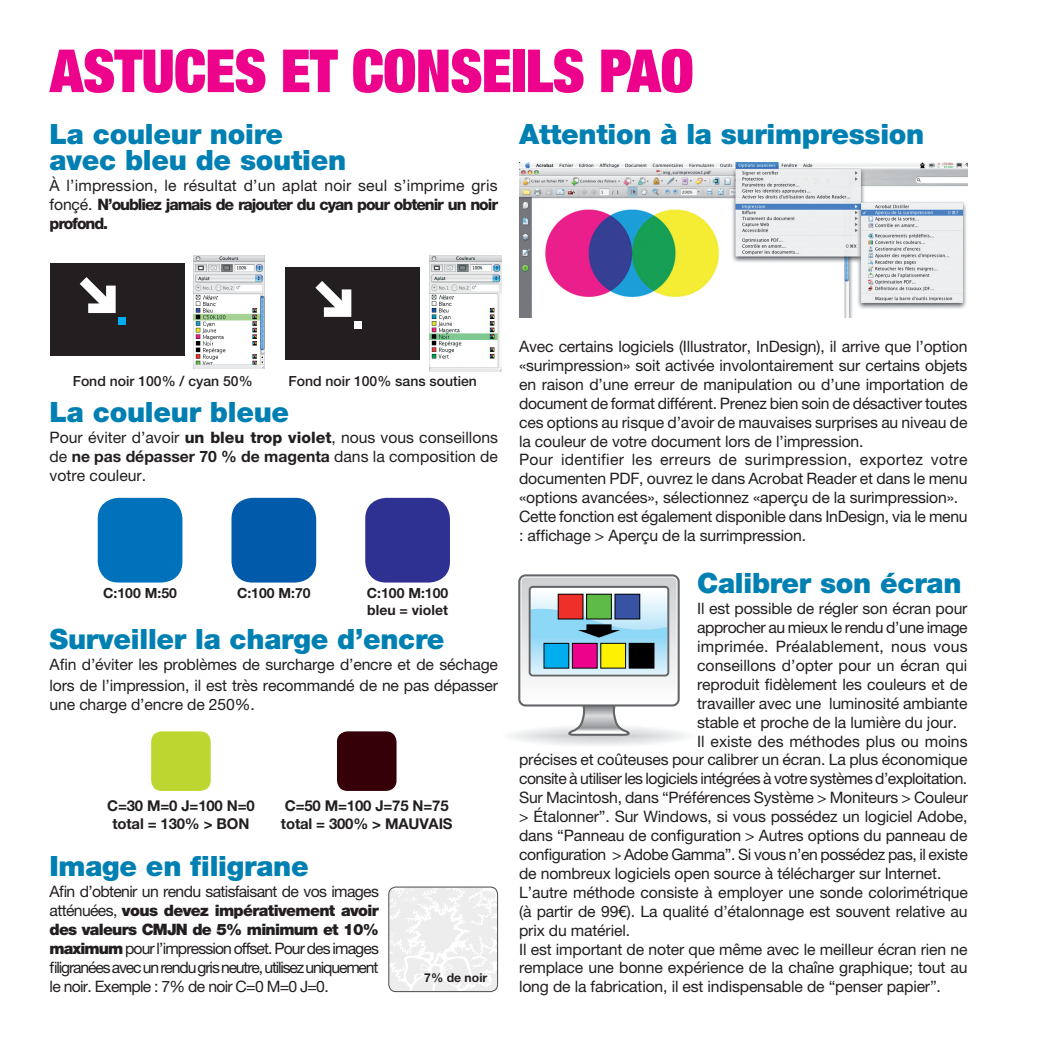
<style>
.page{position:relative;width:1042px;height:1042px;background:#fff}
.page>*{position:absolute;margin:0;border:0;box-sizing:border-box;transform-origin:0 0}
.t1{font:59.5px "Helvetica Neue LT Pro X Blk Cn+VYCYJO";letter-spacing:-.01em;color:#ed028c}
.t2{font:28px/26.2px "Helvetica Neue LT Pro Blk+YEGYWC";letter-spacing:-.01em;color:#0080b2}
.t3{font:15.75px/18.9px "Helvetica Neue LT Pro Roman+ASBWFV";letter-spacing:-.01em;color:#231f20}
.t4{font:15.75px "Helvetica Neue LT Pro Roman+ASBWFV";letter-spacing:-.03em;color:#231f20}
.t5{font:15.75px/18.9px "Helvetica Neue LT Pro Blk+YEGYWC";letter-spacing:-.04em;color:#231f20}
.t6{font:15.75px "Helvetica Neue LT Pro Roman+ASBWFV";letter-spacing:-.035em;color:#231f20}
.t7{font:15.75px/18.9px "Helvetica Neue LT Pro Hv+YXISFW";letter-spacing:-.07em;color:#231f20}
.t8{font:15.75px "Helvetica Neue LT Pro Roman+ASBWFV";letter-spacing:.01em;color:#231f20}
.t9{font:15.75px "Helvetica Neue LT Pro Bd+RSDGIN";color:#231f20}
.t10{font:15.75px "Helvetica Neue LT Pro Roman+ASBWFV";letter-spacing:-.045em;color:#231f20}
.t11{font:15.75px "Helvetica Neue LT Pro Roman+ASBWFV";letter-spacing:.015em;color:#231f20}
.t12{font:14.88px/17.8px "Helvetica Neue LT Pro Bd+RSDGIN";letter-spacing:-.01em;color:#231f20;text-align:center}
.t13{font:14px "Helvetica Neue LT Pro Md+GDNKBY";color:#231f20}
.t14{font:14px/16.8px "Helvetica Neue LT Pro Bd+RSDGIN";color:#231f20}
.t15{font:12.25px "Helvetica Neue LT Pro Bd+RSDGIN";color:#231f20}
.s1{font-family:"Helvetica Neue LT Pro Roman+ASBWFV"}
.s2{font-family:"Helvetica Neue LT Pro Hv+YXISFW"}
.s3{font-family:"Helvetica Neue LT Pro Blk+YEGYWC"}
</style>
<div class="page">
<svg style="left:512px;top:575px;width:174px;height:171px"></svg>
<svg style="left:389px;top:888px;width:108px;height:103px"></svg>
<div style="left:388px;top:886px;width:110px;height:106px;border:1px solid #4d4d4d;border-radius:7px"></div>
<div style="left:231px;top:498px;width:85px;height:84px;background:#015aaa;border-radius:21px"></div>
<div style="left:98px;top:498px;width:84px;height:84px;background:#0072bc;border-radius:21px"></div>
<div style="left:365px;top:498px;width:85px;height:84px;background:#2e3092;border-radius:21px"></div>
<div style="left:50px;top:263px;width:135px;height:93px;background:#231f20"></div>
<svg style="left:80px;top:277px;width:36px;height:36px"></svg>
<div style="left:119px;top:317px;width:7px;height:8px;background:#00aeef"></div>
<div style="left:285px;top:267px;width:135px;height:92px;background:#231f20"></div>
<svg style="left:315px;top:281px;width:36px;height:36px"></svg>
<div style="left:354px;top:321px;width:8px;height:8px;background:#fff"></div>
<img style="left:429px;top:255px;width:73px;height:116px">
<img style="left:193px;top:256px;width:71px;height:112px">
<img style="left:520px;top:162px;width:447px;height:155px">
<div style="left:151px;top:731px;width:60px;height:60px;background:#bed630;border-radius:11px"></div>
<div style="left:337px;top:731px;width:59px;height:60px;background:#350007;border-radius:11px"></div>
<h1 class="t1" style="left:50px;top:50px;width:645px">ASTUCES ET CONSEILS PAO</h1>
<h2 class="t2" style="left:50px;top:123px;width:298px">La couleur noire avec bleu de soutien</h2>
<p class="t8" style="left:50px;top:180px;width:449px">À l’impression, le résultat d’un aplat noir seul s’imprime gris</p>
<p class="t7" style="left:50px;top:196px;width:450px"><span class="s1">fonçé.</span> N’oubliez jamais de rajouter du cyan pour obtenir un noir profond.</p>
<h2 class="t2" style="left:519px;top:123px;width:407px">Attention à la surimpression</h2>
<p class="t13" style="left:73px;top:376px;width:182px">Fond noir 100% / cyan 50%</p>
<p class="t13" style="left:288px;top:376px;width:190px">Fond noir 100% sans soutien</p>
<h2 class="t2" style="left:50px;top:401px;width:241px">La couleur bleue</h2>
<p class="t3" style="left:50px;top:430px;width:450px">Pour éviter d’avoir <span class="s2">un bleu trop violet</span>, nous vous conseillons</p>
<p class="t9" style="left:50px;top:451px;width:450px"><span class="s1">de</span> ne pas dépasser 70 % de magenta <span class="s1">dans la composition de</span></p>
<p class="t3" style="left:50px;top:468px;width:98px">votre couleur.</p>
<p class="t14" style="left:103px;top:586px;width:75px">C:100 M:50</p>
<p class="t14" style="left:237px;top:586px;width:75px">C:100 M:70</p>
<p class="t14" style="left:367px;top:586px;width:83px">C:100 M:100 bleu = violet</p>
<h2 class="t2" style="left:50px;top:628px;width:396px">Surveiller la charge d’encre</h2>
<p class="t3" style="left:50px;top:655px;width:450px;line-height:21px">Afin d’éviter les problèmes de surcharge d’encre et de séchage lors de l’impression, il est très recommandé de ne pas dépasser</p>
<p class="t3" style="left:50px;top:696px;width:207px">une charge d’encre de 250%.</p>
<p class="t12" style="left:107px;top:798px;width:149px">C=30 M=0 J=100 N=0 total = 130% &gt; BON</p>
<p class="t12" style="left:281px;top:798px;width:173px;text-align:left">C=50 M=100 J=75 N=75 total = 300% &gt; MAUVAIS</p>
<h2 class="t2" style="left:50px;top:855px;width:260px">Image en filigrane</h2>
<p class="t10" style="left:50px;top:886px;width:331px">Afin d’obtenir un rendu satisfaisant de vos images</p>
<p class="t5" style="left:50px;top:902px;width:331px"><span class="s1">atténuées,</span> vous devez impérativement avoir des valeurs CMJN de 5% minimum et 10%</p>
<p class="t3" style="left:50px;top:940px;width:331px;text-align:justify"><span class="s3">maximum</span> pour l’impression offset. Pour des images filigranées avec un rendu gris neutre, utilisez uniquement le noir. Exemple : 7% de noir C=0 M=0 J=0.</p>
<p class="t15" style="left:424px;top:973px;width:64px">7% de noir</p>
<p class="t3" style="left:519px;top:338px;width:450px">Avec certains logiciels (Illustrator, InDesign), il arrive que l’option «surimpression» soit activée involontairement sur certains objets en raison d’une erreur de manipulation ou d’une importation de document de format différent. Prenez bien soin de désactiver toutes ces options au risque d’avoir de mauvaises surprises au niveau de la couleur de votre document lors de l’impression.<br>Pour identifier les erreurs de surimpression, exportez votre documenten PDF, ouvrez le dans Acrobat Reader et dans le menu «options avancées», sélectionnez «aperçu de la surimpression».<br>Cette fonction est également disponible dans InDesign, via le menu : affichage &gt; Aperçu de la surrimpression.</p>
<h2 class="t2" style="left:697px;top:572px;width:266px">Calibrer son écran</h2>
<p class="t3" style="left:697px;top:601px;width:272px">Il est possible de régler son écran pour</p>
<p class="t4" style="left:697px;top:622px;width:272px">approcher au mieux le rendu d’une image</p>
<p class="t11" style="left:697px;top:641px;width:272px">imprimée. Préalablement, nous vous</p>
<p class="t3" style="left:697px;top:657px;width:272px">conseillons d’opter pour un écran qui</p>
<p class="t3" style="left:697px;top:676px;width:272px">reproduit fidèlement les couleurs et de</p>
<p class="t3" style="left:697px;top:695px;width:272px">travailler avec une luminosité ambiante</p>
<p class="t3" style="left:697px;top:714px;width:262px">stable et proche de la lumière du jour.</p>
<p class="t3" style="left:697px;top:733px;width:272px">Il existe des méthodes plus ou moins</p>
<p class="t3" style="left:519px;top:752px;width:450px">précises et coûteuses pour calibrer un écran. La plus économique</p>
<p class="t6" style="left:519px;top:773px;width:450px">consite à utiliser les logiciels intégrées à votre systèmes d’exploitation.</p>
<p class="t3" style="left:519px;top:790px;width:450px">Sur Macintosh, dans “Préférences Système &gt; Moniteurs &gt; Couleur</p>
<p class="t3" style="left:519px;top:808px;width:450px">&gt; Étalonner”. Sur Windows, si vous possédez un logiciel Adobe,</p>
<p class="t3" style="left:519px;top:827px;width:450px">dans “Panneau de configuration &gt; Autres options du panneau de</p>
<p class="t4" style="left:519px;top:849px;width:450px">configuration &gt; Adobe Gamma”. Si vous n’en possédez pas, il existe</p>
<p class="t3" style="left:519px;top:865px;width:424px">de nombreux logiciels open source à télécharger sur Internet.</p>
<p class="t3" style="left:519px;top:884px;width:450px">L’autre méthode consiste à employer une sonde colorimétrique</p>
<p class="t3" style="left:519px;top:903px;width:450px">(à partir de 99€). La qualité d’étalonnage est souvent relative au</p>
<p class="t3" style="left:519px;top:922px;width:112px">prix du matériel.</p>
<p class="t3" style="left:519px;top:941px;width:450px">Il est important de noter que même avec le meilleur écran rien ne</p>
<p class="t3" style="left:519px;top:960px;width:450px">remplace une bonne expérience de la chaîne graphique; tout au</p>
<p class="t3" style="left:519px;top:979px;width:423px">long de la fabrication, il est indispensable de “penser papier”.</p>
</div>
